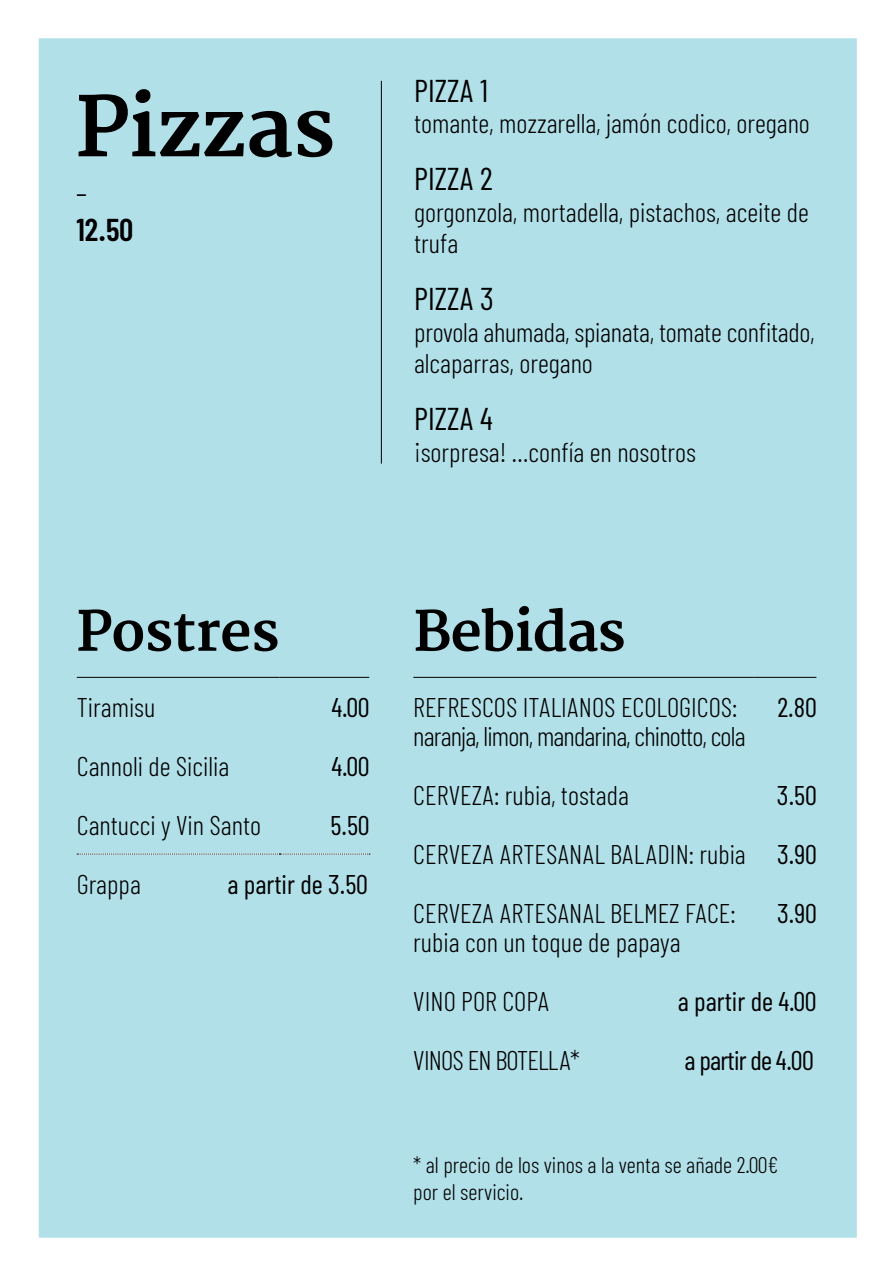
<style>
.page{position:relative;width:893px;height:1276px;background:#fff}
.page>*{position:absolute;margin:0;border:0;box-sizing:border-box;transform-origin:0 0}
.t1{font:700 81px "Merriweather";color:#000}
.t2{font:700 54px "Merriweather";letter-spacing:-.015em;color:#000}
.t3{font:31.5px "Barlow Condensed";color:#000}
.t4{font:600 31.5px "Barlow Condensed";color:#000}
.t5{font:300 27px/31.5px "Barlow Condensed";color:#000}
.t6{font:300 27px/29.2px "Barlow Condensed";letter-spacing:-.03em;color:#000}
.t7{font:27px "Barlow Condensed";color:#000}
.t8{font:27px "Barlow Condensed";letter-spacing:-.03em;color:#000}
.t9{font:300 22.5px/27px "Barlow Condensed";color:#000}
.s1{font-weight:400}
</style>
<div class="page">
<div style="left:38px;top:38px;width:819px;height:1200px;background:#b2e0e9"></div>
<hr style="left:381px;top:81px;width:1px;height:382px;background:#000">
<hr style="left:77px;top:677px;width:202px;height:1px;background:#000">
<hr style="left:279px;top:677px;width:90px;height:1px;background:#000">
<svg style="left:77px;top:853px;width:293px;height:1px"></svg>
<hr style="left:413px;top:677px;width:342px;height:1px;background:#000">
<hr style="left:755px;top:677px;width:61px;height:1px;background:#000">
<h1 class="t1" style="left:76px;top:80px;width:261px">Pizzas</h1>
<p class="t7" style="left:77px;top:169px;width:12px">_</p>
<p class="t4" style="left:77px;top:210px;width:58px">12.50</p>
<p class="t3" style="left:414px;top:71px;width:76px">PIZZA 1</p>
<p class="t5" style="left:414px;top:107px;width:397px">tomante, mozzarella, jamón codico, oregano</p>
<p class="t3" style="left:414px;top:159px;width:80px">PIZZA 2</p>
<p class="t5" style="left:414px;top:196px;width:396px">gorgonzola, mortadella, pistachos, aceite de trufa</p>
<p class="t3" style="left:414px;top:279px;width:81px">PIZZA 3</p>
<p class="t5" style="left:414px;top:316px;width:402px">provola ahumada, spianata, tomate confitado, alcaparras, oregano</p>
<p class="t3" style="left:414px;top:399px;width:80px">PIZZA 4</p>
<p class="t5" style="left:414px;top:436px;width:283px">¡sorpresa! …confía en nosotros</p>
<h2 class="t2" style="left:77px;top:600px;width:204px">Postres</h2>
<h2 class="t2" style="left:413px;top:600px;width:214px">Bebidas</h2>
<p class="t5" style="left:77px;top:691px;width:80px">Tiramisu</p>
<p class="t7" style="left:331px;top:690px;width:39px">4.00</p>
<p class="t5" style="left:77px;top:750px;width:154px">Cannoli de Sicilia</p>
<p class="t7" style="left:331px;top:749px;width:39px">4.00</p>
<p class="t5" style="left:77px;top:809px;width:186px">Cantucci y Vin Santo</p>
<p class="t7" style="left:330px;top:808px;width:40px">5.50</p>
<p class="t5" style="left:77px;top:867px;width:66px">Grappa</p>
<p class="t7" style="left:227px;top:867px;width:142px">a partir de 3.50</p>
<p class="t6" style="left:413px;top:692px;width:334px">REFRESCOS ITALIANOS ECOLOGICOS: naranja, limon, mandarina, chinotto, cola</p>
<p class="t7" style="left:777px;top:690px;width:41px">2.80</p>
<p class="t5" style="left:413px;top:779px;width:217px">CERVEZA: rubia, tostada</p>
<p class="t5" style="left:413px;top:765px;width:405px;line-height:58.9px;text-align:justify;text-indent:364px"><span class="s1">3.50<br></span>CERVEZA ARTESANAL BALADIN: rubia <span class="s1">3.90<br></span>CERVEZA ARTESANAL BELMEZ FACE:</p>
<p class="t5" style="left:413px;top:926px;width:269px">rubia con un toque de papaya</p>
<p class="t7" style="left:777px;top:896px;width:41px">3.90</p>
<p class="t5" style="left:413px;top:985px;width:138px">VINO POR COPA</p>
<p class="t7" style="left:678px;top:984px;width:140px">a partir de 4.00</p>
<p class="t6" style="left:413px;top:1045px;width:168px">VINOS EN BOTELLA*</p>
<p class="t8" style="left:685px;top:1043px;width:130px">a partir de 4.00</p>
<p class="t9" style="left:413px;top:1150px;width:366px">* al precio de los vinos a la venta se añade 2.00€ por el servicio.</p>
</div>
